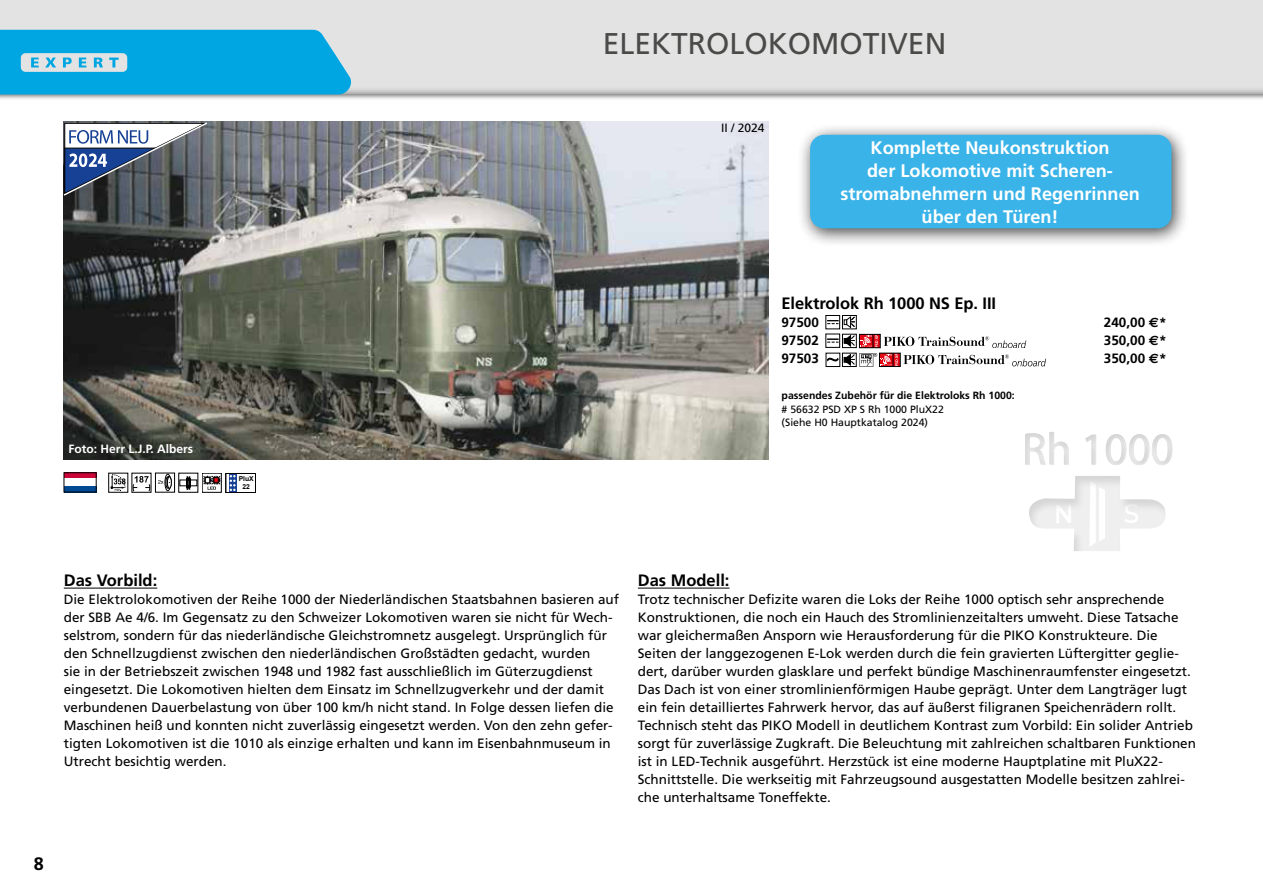
<style>
.page{position:relative;width:1263px;height:893px;background:#fff}
.page>*{position:absolute;margin:0;border:0;box-sizing:border-box;transform-origin:0 0}
.t1{font:30px "Frutiger LT Std";color:#4a4a49}
.t2{font:700 18.15px/23.1px "Frutiger LT Std";color:#fff;text-align:center}
.t3{font:700 18px "Frutiger LT Std";color:#000}
.t4{font:700 16.5px "Frutiger LT Std";letter-spacing:-.005em;color:#000}
.t5{font:13.5px/18px "Frutiger LT Std";color:#000}
.t6{font:700 13.5px/18px "Frutiger LT Std";color:#000;text-align:justify}
.t7{font:700 12px "Frutiger LT Std";color:#fff}
.t8{font:12px "Frutiger LT Std";color:#000}
.t9{font:10.5px/13.5px "Frutiger LT Std";color:#000}
.t10{font:700 10.5px "Frutiger LT Std";color:#000}
.s1{font-family:"Euro Sans Std"}
</style>
<div class="page">
<img style="left:64px;top:122px;width:705px;height:337px">
<svg style="left:828px;top:320px;width:10px;height:4px"></svg>
<div style="left:826px;top:315px;width:14px;height:14px;border:1px solid #000"></div>
<svg style="left:844px;top:317px;width:10px;height:10px"></svg>
<div style="left:842px;top:315px;width:14px;height:14px;border:1px solid #000"></div>
<div style="left:64px;top:473px;width:32px;height:6px;background:#cb0538"></div>
<div style="left:64px;top:486px;width:32px;height:6px;background:#004a93"></div>
<svg style="left:64px;top:122px;width:143px;height:74px"></svg>
<hr style="left:64px;top:588px;width:93px;height:1px;background:#000">
<hr style="left:638px;top:588px;width:91px;height:1px;background:#000">
<svg style="left:1025px;top:432px;width:148px;height:119px"></svg>
<div style="left:797px;top:123px;width:393px;height:125px;background:#000;opacity:.75"></div>
<div style="left:810px;top:135px;width:361px;height:93px;background:#39b3e8;border-radius:14px"></div>
<div style="left:108px;top:473px;width:20px;height:19px;border:1px solid #000"></div>
<svg style="left:111px;top:474px;width:15px;height:18px"></svg>
<svg style="left:179px;top:476px;width:18px;height:14px"></svg>
<svg style="left:203px;top:475px;width:18px;height:15px"></svg>
<svg style="left:229px;top:475px;width:1px;height:16px"></svg>
<div style="left:226px;top:473px;width:30px;height:20px;border:1px solid #000"></div>
<svg style="left:132px;top:476px;width:18px;height:16px"></svg>
<svg style="left:163px;top:475px;width:9px;height:15px"></svg>
<div style="left:155px;top:473px;width:20px;height:19px;border:1px solid #000"></div>
<div style="left:165px;top:474px;width:6px;height:17px;border:1px solid #000;border-radius:50%"></div>
<div style="left:167px;top:476px;width:5px;height:12px;border:1px solid #000;border-radius:50%"></div>
<div style="left:166px;top:476px;width:4px;height:12px;border:1px solid #000;border-radius:50%"></div>
<hr style="left:167px;top:477px;width:4px;height:11px;background:#fff;border-radius:50%">
<div style="left:167px;top:477px;width:5px;height:11px;border:1px solid #000;border-radius:50%"></div>
<svg style="left:158px;top:480px;width:5px;height:4px"></svg>
<svg style="left:827px;top:334px;width:219px;height:33px"></svg>
<div style="left:0;top:0;width:1263px;height:100px;background:#000;opacity:.5"></div>
<div style="left:0;top:0;width:1263px;height:94px;background:#e3e3e3"></div>
<svg style="left:0;top:30px;width:354px;height:65px;background:#1bace1"></svg>
<svg style="left:230px;top:475px;width:7px;height:16px"></svg>
<p class="t7" style="left:68px;top:442px;width:126px">Foto: Herr L.J.P. Albers</p>
<h1 class="t1" style="left:603px;top:27px;width:345px">ELEKTROLOKOMOTIVEN</h1>
<p class="t8" style="left:721px;top:121px;width:45px">II / 2024</p>
<h2 class="t2" style="left:840px;top:136px;width:301px">Komplette Neukonstruktion<br>der Lokomotive mit Scheren&shy;stromabnehmern und Regenrinnen über den Türen!</h2>
<p class="t4" style="left:781px;top:295px;width:216px">Elektrolok Rh 1000 NS Ep. III</p>
<p class="t6" style="left:781px;top:314px;width:39px">97500<br>97502<br>97503</p>
<p class="t10" style="left:782px;top:390px;width:235px">passendes Zubehör für die Elektroloks Rh 1000:</p>
<p class="t9" style="left:782px;top:403px;width:164px"># 56632 PSD XP S Rh 1000 PluX22 (Siehe H0 Hauptkatalog 2024)</p>
<p class="t6" style="left:1104px;top:314px;width:64px">240,00 <span class="s1">€</span>* 350,00 <span class="s1">€</span>* 350,00 <span class="s1">€</span>*</p>
<p class="t4" style="left:64px;top:572px;width:95px">Das Vorbild:</p>
<p class="t5" style="left:64px;top:591px;width:557px">Die Elektrolokomotiven der Reihe 1000 der Niederländischen Staatsbahnen basieren auf der SBB Ae 4/6. Im Gegensatz zu den Schweizer Lokomotiven waren sie nicht für Wech&shy;selstrom, sondern für das niederländische Gleichstromnetz ausgelegt. Ursprünglich für den Schnellzugdienst zwischen den niederländischen Großstädten gedacht, wurden<br>sie in der Betriebszeit zwischen 1948 und 1982 fast ausschließlich im Güterzugdienst eingesetzt. Die Lokomotiven hielten dem Einsatz im Schnellzugverkehr und der damit verbundenen Dauerbelastung von über 100 km/h nicht stand. In Folge dessen liefen die Maschinen heiß und konnten nicht zuverlässig eingesetzt werden. Von den zehn gefer&shy;tigten Lokomotiven ist die 1010 als einzige erhalten und kann im Eisenbahnmuseum in Utrecht besichtig werden.</p>
<p class="t4" style="left:638px;top:572px;width:93px">Das Modell:</p>
<p class="t5" style="left:638px;top:591px;width:560px">Trotz technischer Defizite waren die Loks der Reihe 1000 optisch sehr ansprechende Konstruktionen, die noch ein Hauch des Stromlinienzeitalters umweht. Diese Tatsache war gleichermaßen Ansporn wie Herausforderung für die PIKO Konstrukteure. Die Seiten der langgezogenen E-Lok werden durch die fein gravierten Lüftergitter geglie&shy;dert, darüber wurden glasklare und perfekt bündige Maschinenraumfenster eingesetzt.<br>Das Dach ist von einer stromlinienförmigen Haube geprägt. Unter dem Langträger lugt ein fein detailliertes Fahrwerk hervor, das auf äußerst filigranen Speichenrädern rollt.<br>Technisch steht das PIKO Modell in deutlichem Kontrast zum Vorbild: Ein solider Antrieb sorgt für zuverlässige Zugkraft. Die Beleuchtung mit zahlreichen schaltbaren Funktionen ist in LED-Technik ausgeführt. Herzstück ist eine moderne Hauptplatine mit PluX22- Schnittstelle. Die werkseitig mit Fahrzeugsound ausgestatten Modelle besitzen zahlrei&shy;che unterhaltsame Toneffekte.</p>
<h3 class="t3" style="left:34px;top:854px;width:12px">8</h3>
</div>
